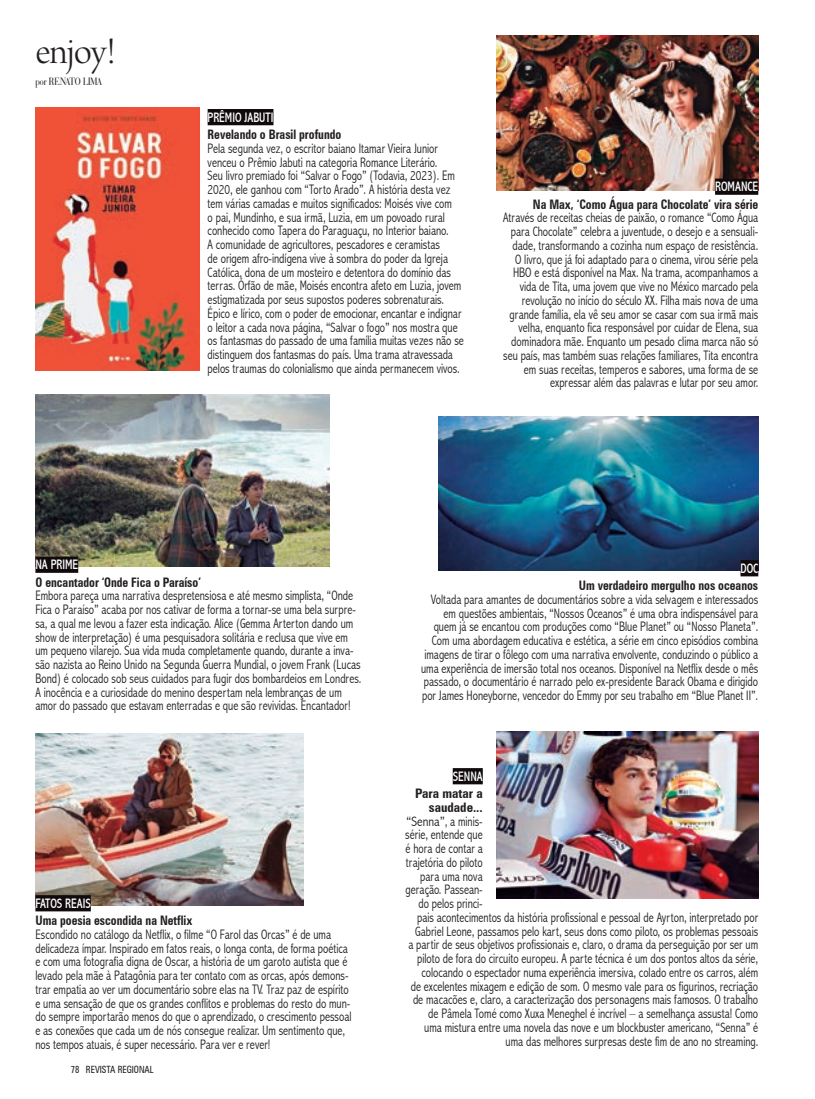
<style>
.page{position:relative;width:815px;height:1099px;background:#fff}
.page>*{position:absolute;margin:0;border:0;box-sizing:border-box;transform-origin:0 0}
.w_seção_ARNO{font:40px "Arno Pro Light Display";letter-spacing:-.025em;color:#231f20}
.w_texto_reto_ABADI{font:300 condensed 13.75px/13.8px "Abadi";color:#231f20;scale:.9 1}
.w_TARJA_abadi{font:condensed 13.75px "Abadi";color:#fff;scale:.9 1}
.w_texto_reto_ABADI-2{font:300 condensed 13.75px "Abadi";color:#231f20}
.w_texto_reto_zurich{font:700 condensed 13.12px "Zurich BT";color:#231f20;scale:.9 1}
.w_texto_reto_zurich-2{font:700 condensed 13.12px/13.8px "Zurich BT";color:#231f20;text-align:right}
.w_nomes{font:11.25px "Bauer Bodoni BT";color:#231f20;scale:.8 1}
.t1{font:condensed 10px "Zurich BT";color:#231f20;scale:.9 1}
</style>
<div class="page">
<img style="left:496px;top:35px;width:262px;height:155px">
<img style="left:35px;top:733px;width:268px;height:172px">
<img style="left:35px;top:108px;width:164px;height:262px">
<img style="left:439px;top:416px;width:319px;height:154px">
<img style="left:35px;top:394px;width:295px;height:172px">
<img style="left:497px;top:731px;width:261px;height:167px">
<div style="left:715px;top:178px;width:43px;height:17px;background:#110a0c"></div>
<div style="left:208px;top:109px;width:65px;height:16px;background:#110a0c"></div>
<div style="left:740px;top:560px;width:18px;height:16px;background:#110a0c"></div>
<div style="left:35px;top:556px;width:43px;height:17px;background:#110a0c"></div>
<div style="left:453px;top:768px;width:30px;height:16px;background:#110a0c"></div>
<div style="left:35px;top:895px;width:56px;height:16px;background:#110a0c"></div>
<p class="w_seção_ARNO" style="left:35px;top:29px;width:82px">enjoy!</p>
<p class="w_nomes" style="left:35px;top:74px;width:84px">por RENATO LIMA</p>
<p class="w_TARJA_abadi" style="left:208px;top:109px;width:75px">PRÊMIO JABUTI</p>
<p class="w_texto_reto_zurich" style="left:208px;top:126px;width:150px">Revelando o Brasil profundo</p>
<p class="w_texto_reto_ABADI" style="left:208px;top:141px;width:286px">Pela segunda vez, o escritor baiano Itamar Vieira Junior venceu o Prêmio Jabuti na categoria Romance Literário.<br>Seu livro premiado foi “Salvar o Fogo” (Todavia, 2023). Em 2020, ele ganhou com “Torto Arado”. A história desta vez tem várias camadas e muitos significados: Moisés vive com<br>o pai, Mundinho, e sua irmã, Luzia, em um povoado rural conhecido como Tapera do Paraguaçu, no Interior baiano.<br>A comunidade de agricultores, pescadores e ceramistas<br>de origem afro-indígena vive à sombra do poder da Igreja Católica, dona de um mosteiro e detentora do domínio das terras. Órfão de mãe, Moisés encontra afeto em Luzia, jovem estigmatizada por seus supostos poderes sobrenaturais.<br>Épico e lírico, com o poder de emocionar, encantar e indignar o leitor a cada nova página, “Salvar o fogo” nos mostra que os fantasmas do passado de uma família muitas vezes não se distinguem dos fantasmas do país. Uma trama atravessada pelos traumas do colonialismo que ainda permanecem vivos.</p>
<p class="w_TARJA_abadi" style="left:715px;top:179px;width:49px">ROMANCE</p>
<p class="w_texto_reto_zurich" style="left:533px;top:196px;width:252px">Na Max, ‘Como Água para Chocolate’ vira série</p>
<p class="w_texto_reto_ABADI" style="left:503px;top:211px;width:285px;text-align:right">Através de receitas cheias de paixão, o romance “Como Água para Chocolate” celebra a juventude, o desejo e a sensuali&shy;dade, transformando a cozinha num espaço de resistência.<br>O livro, que já foi adaptado para o cinema, virou série pela HBO e está disponível na Max. Na trama, acompanhamos a vida de Tita, uma jovem que vive no México marcado pela revolução no início do século XX. Filha mais nova de uma grande família, ela vê seu amor se casar com sua irmã mais velha, enquanto fica responsável por cuidar de Elena, sua dominadora mãe. Enquanto um pesado clima marca não só seu país, mas também suas relações familiares, Tita encontra em suas receitas, temperos e sabores, uma forma de se expressar além das palavras e lutar por seu amor.</p>
<p class="w_TARJA_abadi" style="left:35px;top:556px;width:49px">NA PRIME</p>
<p class="w_texto_reto_zurich" style="left:35px;top:574px;width:186px">O encantador ‘Onde Fica o Paraíso’</p>
<p class="w_texto_reto_ABADI" style="left:35px;top:589px;width:364px">Embora pareça uma narrativa despretensiosa e até mesmo simplista, “Onde Fica o Paraíso” acaba por nos cativar de forma a tornar-se uma bela surpre&shy;sa, a qual me levou a fazer esta indicação. Alice (Gemma Arterton dando um show de interpretação) é uma pesquisadora solitária e reclusa que vive em um pequeno vilarejo. Sua vida muda completamente quando, durante a inva&shy;são nazista ao Reino Unido na Segunda Guerra Mundial, o jovem Frank (Lucas Bond) é colocado sob seus cuidados para fugir dos bombardeios em Londres.<br>A inocência e a curiosidade do menino despertam nela lembranças de um amor do passado que estavam enterradas e que são revividas. Encantador!</p>
<p class="w_TARJA_abadi" style="left:35px;top:895px;width:63px">FATOS REAIS</p>
<p class="w_texto_reto_zurich" style="left:35px;top:912px;width:176px">Uma poesia escondida na Netflix</p>
<p class="w_texto_reto_ABADI" style="left:35px;top:927px;width:353px">Escondido no catálogo da Netflix, o filme “O Farol das Orcas” é de uma delicadeza ímpar. Inspirado em fatos reais, o longa conta, de forma poética e com uma fotografia digna de Oscar, a história de um garoto autista que é levado pela mãe à Patagônia para ter contato com as orcas, após demons&shy;trar empatia ao ver um documentário sobre elas na TV. Traz paz de espírito e uma sensação de que os grandes conflitos e problemas do resto do mun&shy;do sempre importarão menos do que o aprendizado, o crescimento pessoal e as conexões que cada um de nós consegue realizar. Um sentimento que, nos tempos atuais, é super necessário. Para ver e rever!</p>
<p class="t1" style="left:71px;top:1063px;width:94px">78 REVISTA REGIONAL</p>
<p class="w_TARJA_abadi" style="left:740px;top:560px;width:21px">DOC</p>
<p class="w_texto_reto_zurich" style="left:579px;top:577px;width:201px">Um verdadeiro mergulho nos oceanos</p>
<p class="w_texto_reto_ABADI" style="left:421px;top:592px;width:376px;text-align:right">Voltada para amantes de documentários sobre a vida selvagem e interessados em questões ambientais, “Nossos Oceanos” é uma obra indispensável para quem já se encantou com produções como “Blue Planet” ou “Nosso Planeta”.<br>Com uma abordagem educativa e estética, a série em cinco episódios combina imagens de tirar o fôlego com uma narrativa envolvente, conduzindo o público a uma experiência de imersão total nos oceanos. Disponível na Netflix desde o mês passado, o documentário é narrado pelo ex-presidente Barack Obama e dirigido por James Honeyborne, vencedor do Emmy por seu trabalho em “Blue Planet II”.</p>
<p class="w_TARJA_abadi" style="left:453px;top:768px;width:35px">SENNA</p>
<p class="w_texto_reto_zurich-2" style="left:415px;top:786px;width:69px">Para matar a saudade...</p>
<p class="w_texto_reto_ABADI-2" style="left:406px;top:813px;width:78px">“Senna”, a minis-</p>
<p class="w_texto_reto_ABADI" style="left:405px;top:827px;width:88px">série, entende que</p>
<p class="w_texto_reto_ABADI" style="left:406px;top:841px;width:87px">é hora de contar a</p>
<p class="w_texto_reto_ABADI" style="left:406px;top:855px;width:87px">trajetória do piloto</p>
<p class="w_texto_reto_ABADI" style="left:420px;top:869px;width:71px">para uma nova</p>
<p class="w_texto_reto_ABADI" style="left:406px;top:882px;width:87px">geração. Passean-</p>
<p class="w_texto_reto_ABADI" style="left:418px;top:896px;width:73px">do pelos princi-</p>
<p class="w_texto_reto_ABADI" style="left:417px;top:910px;width:381px">pais acontecimentos da história profissional e pessoal de Ayrton, interpretado por</p>
<p class="w_texto_reto_ABADI" style="left:415px;top:924px;width:383px">Gabriel Leone, passamos pelo kart, seus dons como piloto, os problemas pessoais</p>
<p class="w_texto_reto_ABADI" style="left:408px;top:937px;width:390px">a partir de seus objetivos profissionais e, claro, o drama da perseguição por ser um</p>
<p class="w_texto_reto_ABADI" style="left:417px;top:951px;width:381px">piloto de fora do circuito europeu. A parte técnica é um dos pontos altos da série,</p>
<p class="w_texto_reto_ABADI" style="left:421px;top:965px;width:376px">colocando o espectador numa experiência imersiva, colado entre os carros, além</p>
<p class="w_texto_reto_ABADI" style="left:411px;top:979px;width:388px">de excelentes mixagem e edição de som. O mesmo vale para os figurinos, recriação</p>
<p class="w_texto_reto_ABADI" style="left:413px;top:992px;width:385px">de macacões e, claro, a caracterização dos personagens mais famosos. O trabalho</p>
<p class="w_texto_reto_ABADI" style="left:428px;top:1006px;width:368px">de Pâmela Tomé como Xuxa Meneghel é incrível – a semelhança assusta! Como</p>
<p class="w_texto_reto_ABADI" style="left:424px;top:1020px;width:373px">uma mistura entre uma novela das nove e um blockbuster americano, “Senna” é</p>
<p class="w_texto_reto_ABADI" style="left:506px;top:1034px;width:282px">uma das melhores surpresas deste fim de ano no streaming.</p>
</div>
